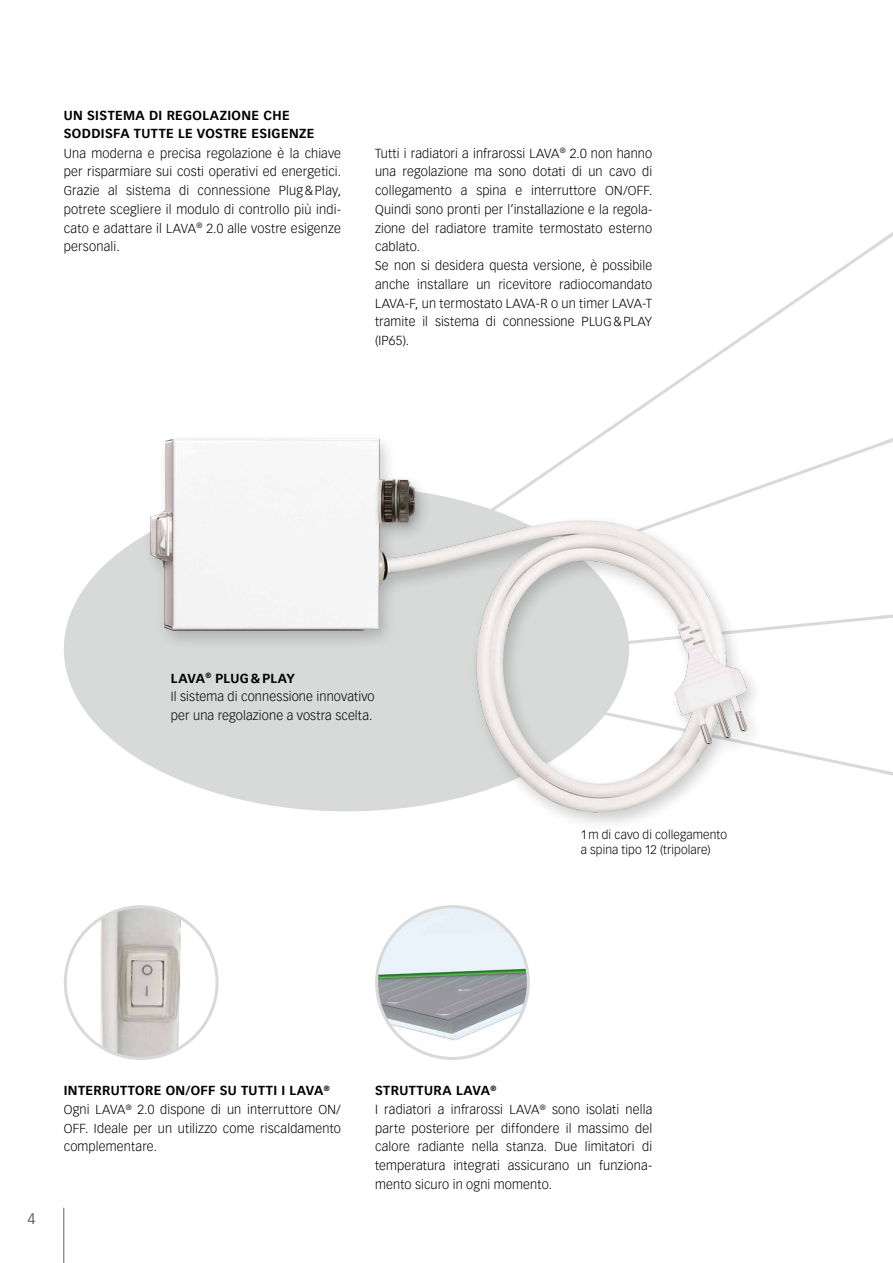
<style>
.page{position:relative;width:893px;height:1263px;background:#fff}
.page>*{position:absolute;margin:0;border:0;box-sizing:border-box;transform-origin:0 0}
.t1{font:15px "Vectora LT Pro";color:#626463}
.t2{font:300 12.75px/18.8px "Vectora LT Pro";letter-spacing:.015em;color:#000}
.t3{font:700 12.75px/18px "Vectora LT Pro";letter-spacing:.03em;color:#000}
.t4{font:300 12px/14.4px "Vectora LT Pro";letter-spacing:.01em;color:#000}
.s1{font-family:"Vectora LT Std"}
.s2{font-weight:700}
</style>
<div class="page">
<img style="left:100px;top:907px;width:81px;height:151px">
<div style="left:64px;top:905px;width:155px;height:155px;border:3px solid #d8dada;border-radius:50%"></div>
<img style="left:377px;top:907px;width:151px;height:151px;border-radius:76px">
<div style="left:375px;top:905px;width:155px;height:155px;border:3px solid #d8dada;border-radius:50%"></div>
<svg style="left:706px;top:241px;width:174px;height:120px"></svg>
<svg style="left:635px;top:361px;width:245px;height:126px"></svg>
<div style="left:64px;top:486px;width:565px;height:325px;background:#d8dada;border-radius:50%"></div>
<div style="left:142px;top:432px;width:622px;height:400px;background:#fff"></div>
<img style="left:141px;top:410px;width:616px;height:414px">
<svg style="left:624px;top:605px;width:269px;height:41px"></svg>
<svg style="left:585px;top:707px;width:308px;height:82px"></svg>
<svg style="left:880px;top:232px;width:13px;height:214px"></svg>
<hr style="left:63px;top:1208px;width:1px;height:55px;background:#626463">
<p class="t3" style="left:64px;top:106px;width:252px">UN SISTEMA DI REGOLAZIONE CHE<br>SODDISFA TUTTE LE VOSTRE ESIGENZE</p>
<p class="t2" style="left:64px;top:144px;width:279px;text-align:justify">Una moderna e precisa regolazione è la chiave per risparmiare sui costi operativi ed energetici.<br>Grazie al sistema di connessione Plug &amp; Play, potrete scegliere il modulo di controllo più indi&shy;cato e adattare il LAVA<sup>®</sup> 2.0 alle vostre esigenze personali.</p>
<p class="t2" style="left:375px;top:144px;width:279px">Tutti i radiatori a infrarossi LAVA<sup>®</sup> 2.0 non hanno una regolazione ma sono dotati di un cavo di collegamento a spina e interruttore ON/OFF.<br>Quindi sono pronti per l<span class="s1">’</span>installazione e la regola&shy;zione del radiatore tramite termostato esterno cablato.<br>Se non si desidera questa versione, è possibile anche installare un ricevitore radiocomandato LAVA-F, un termostato LAVA-R o un timer LAVA-T tramite il sistema di connessione PLUG &amp; PLAY (IP65).</p>
<p class="t2" style="left:171px;top:669px;width:205px"><span class="s2">LAVA</span><sup>®</sup> <span class="s2">PLUG &amp; PLAY<br></span>Il sistema di connessione innovativo per una regolazione a vostra scelta.</p>
<p class="t4" style="left:581px;top:828px;width:148px">1 m di cavo di collegamento a spina tipo 12 (tripolare)</p>
<p class="t1" style="left:27px;top:1210px;width:10px">4</p>
<p class="t2" style="left:64px;top:1081px;width:279px"><span class="s2">INTERRUTTORE ON/OFF SU TUTTI I LAVA</span><sup>® </sup>Ogni LAVA<sup>®</sup> 2.0 dispone di un interruttore ON/ OFF. Ideale per un utilizzo come riscaldamento complementare.</p>
<p class="t2" style="left:375px;top:1081px;width:279px"><span class="s2">STRUTTURA LAVA</span><sup>®<br></sup>I radiatori a infrarossi LAVA<sup>®</sup> sono isolati nella parte posteriore per diffondere il massimo del calore radiante nella stanza. Due limitatori di temperatura integrati assicurano un funziona&shy;mento sicuro in ogni momento.</p>
</div>
